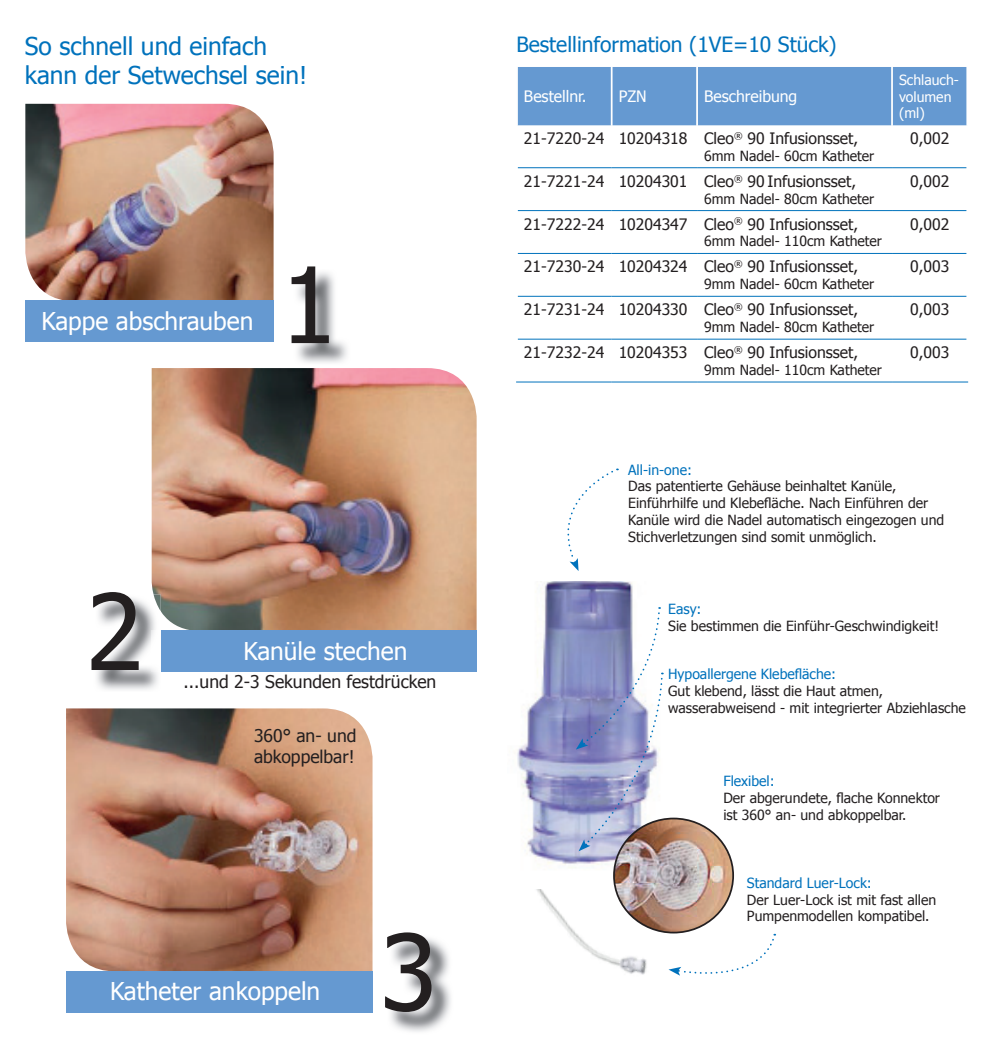
<style>
.page{position:relative;width:993px;height:1052px;background:#fff}
.page>*{position:absolute;margin:0;border:0;box-sizing:border-box;transform-origin:0 0}
.t1{font:105px "Tahoma";color:#231f20}
.t2{font:24.5px "Tahoma";color:#fff}
.t3{font:24.5px/29.4px "Tahoma";color:#0072bc}
.t4{font:21px "Tahoma";color:#0072bc}
.t5{font:17.5px/21px "Tahoma";color:#231f20}
.t6{font:15.75px "Tahoma";color:#231f20}
.t7{font:15.75px "Tahoma";color:#fff}
.t8{font:14px/16.8px "Tahoma";color:#231f20}
.t9{font:14px "Tahoma";color:#0072bc}
.t10{font:14px/16.8px "Tahoma";color:#fff}
</style>
<div class="page">
<div style="left:517px;top:67px;width:449px;height:58px;background:#6599d1"></div>
<hr style="left:610px;top:67px;width:2px;height:58px;background:#fff">
<hr style="left:696px;top:67px;width:1px;height:58px;background:#fff">
<hr style="left:890px;top:67px;width:2px;height:58px;background:#fff">
<hr style="left:517px;top:167px;width:94px;height:1px;background:#0072bc">
<hr style="left:611px;top:167px;width:85px;height:1px;background:#0072bc">
<hr style="left:696px;top:167px;width:195px;height:1px;background:#0072bc">
<hr style="left:891px;top:167px;width:75px;height:1px;background:#0072bc">
<hr style="left:517px;top:210px;width:94px;height:1px;background:#0072bc">
<hr style="left:611px;top:210px;width:85px;height:1px;background:#0072bc">
<hr style="left:696px;top:210px;width:195px;height:1px;background:#0072bc">
<hr style="left:891px;top:210px;width:75px;height:1px;background:#0072bc">
<hr style="left:517px;top:253px;width:94px;height:1px;background:#0072bc">
<hr style="left:611px;top:253px;width:85px;height:1px;background:#0072bc">
<hr style="left:696px;top:253px;width:195px;height:1px;background:#0072bc">
<hr style="left:891px;top:253px;width:75px;height:1px;background:#0072bc">
<hr style="left:517px;top:296px;width:94px;height:1px;background:#0072bc">
<hr style="left:611px;top:296px;width:85px;height:1px;background:#0072bc">
<hr style="left:696px;top:296px;width:195px;height:1px;background:#0072bc">
<hr style="left:891px;top:296px;width:75px;height:1px;background:#0072bc">
<hr style="left:517px;top:339px;width:94px;height:1px;background:#0072bc">
<hr style="left:611px;top:339px;width:85px;height:1px;background:#0072bc">
<hr style="left:696px;top:339px;width:195px;height:1px;background:#0072bc">
<hr style="left:891px;top:339px;width:75px;height:1px;background:#0072bc">
<hr style="left:516px;top:381px;width:95px;height:1px;background:#0072bc">
<hr style="left:611px;top:381px;width:85px;height:1px;background:#0072bc">
<hr style="left:696px;top:381px;width:195px;height:1px;background:#0072bc">
<hr style="left:891px;top:381px;width:76px;height:1px;background:#0072bc">
<img style="left:25px;top:104px;width:248px;height:197px">
<img style="left:66px;top:708px;width:306px;height:263px">
<img style="left:152px;top:368px;width:324px;height:262px">
<img style="left:390px;top:937px;width:61px;height:95px">
<div style="left:25px;top:301px;width:248px;height:41px;background:#6599d1"></div>
<img style="left:297px;top:272px;width:50px;height:91px">
<div style="left:66px;top:971px;width:306px;height:41px;background:#6599d1"></div>
<div style="left:152px;top:630px;width:324px;height:41px;background:#6599d1"></div>
<img style="left:97px;top:594px;width:64px;height:96px">
<img style="left:153px;top:594px;width:8px;height:17px">
<img style="left:152px;top:630px;width:9px;height:41px">
<img style="left:536px;top:889px;width:240px;height:86px">
<img style="left:517px;top:581px;width:147px;height:287px">
<img style="left:613px;top:820px;width:120px;height:112px">
<div style="left:613px;top:817px;width:120px;height:116px;border:2px solid #231f20;border-radius:50%"></div>
<svg style="left:567px;top:468px;width:50px;height:103px"></svg>
<svg style="left:668px;top:934px;width:107px;height:42px"></svg>
<svg style="left:575px;top:607px;width:88px;height:244px"></svg>
<h2 class="t3" style="left:25px;top:30px;width:284px">So schnell und einfach kann der Setwechsel sein!</h2>
<h2 class="t2" style="left:41px;top:304px;width:213px">Kappe abschrauben</h2>
<h1 class="t1" style="left:280px;top:234px;width:59px">1</h1>
<h1 class="t1" style="left:86px;top:561px;width:59px">2</h1>
<h2 class="t2" style="left:243px;top:634px;width:165px">Kanüle stechen</h2>
<p class="t5" style="left:183px;top:670px;width:254px">...und 2-3 Sekunden festdrücken</p>
<p class="t5" style="left:254px;top:724px;width:104px">360° an- und abkoppelbar!</p>
<h2 class="t2" style="left:110px;top:974px;width:212px">Katheter ankoppeln</h2>
<h1 class="t1" style="left:380px;top:901px;width:59px">3</h1>
<h3 class="t4" style="left:516px;top:30px;width:322px">Bestellinformation (1VE=10 Stück)</h3>
<p class="t7" style="left:524px;top:86px;width:64px">Bestellnr.</p>
<p class="t7" style="left:618px;top:86px;width:29px">PZN</p>
<p class="t7" style="left:703px;top:86px;width:95px">Beschreibung</p>
<p class="t10" style="left:898px;top:71px;width:61px">Schlauch&shy;volumen (ml)</p>
<p class="t6" style="left:524px;top:128px;width:335px">21-7220-24 10204318 Cleo<sup>®</sup> 90 Infusionsset,</p>
<p class="t8" style="left:703px;top:147px;width:172px">6mm Nadel- 60cm Katheter</p>
<p class="t6" style="left:909px;top:128px;width:41px">0,002</p>
<p class="t6" style="left:524px;top:170px;width:333px">21-7221-24 10204301 Cleo<sup>®</sup> 90 Infusionsset,</p>
<p class="t8" style="left:703px;top:189px;width:172px">6mm Nadel- 80cm Katheter</p>
<p class="t6" style="left:909px;top:170px;width:41px">0,002</p>
<p class="t6" style="left:524px;top:213px;width:335px">21-7222-24 10204347 Cleo<sup>®</sup> 90 Infusionsset,</p>
<p class="t8" style="left:703px;top:232px;width:179px">6mm Nadel- 110cm Katheter</p>
<p class="t6" style="left:909px;top:213px;width:41px">0,002</p>
<p class="t6" style="left:524px;top:256px;width:335px">21-7230-24 10204324 Cleo<sup>®</sup> 90 Infusionsset,</p>
<p class="t8" style="left:703px;top:275px;width:172px">9mm Nadel- 60cm Katheter</p>
<p class="t6" style="left:909px;top:256px;width:41px">0,003</p>
<p class="t6" style="left:524px;top:299px;width:335px">21-7231-24 10204330 Cleo<sup>®</sup> 90 Infusionsset,</p>
<p class="t8" style="left:703px;top:318px;width:172px">9mm Nadel- 80cm Katheter</p>
<p class="t6" style="left:909px;top:299px;width:41px">0,003</p>
<p class="t6" style="left:524px;top:342px;width:335px">21-7232-24 10204353 Cleo<sup>®</sup> 90 Infusionsset,</p>
<p class="t8" style="left:703px;top:361px;width:179px">9mm Nadel- 110cm Katheter</p>
<p class="t6" style="left:909px;top:342px;width:41px">0,003</p>
<p class="t9" style="left:628px;top:460px;width:65px">All-in-one:</p>
<p class="t8" style="left:628px;top:477px;width:317px">Das patentierte Gehäuse beinhaltet Kanüle, Einführhilfe und Klebefläche. Nach Einführen der Kanüle wird die Nadel automatisch eingezogen und Stichverletzungen sind somit unmöglich.</p>
<p class="t9" style="left:668px;top:600px;width:35px">Easy:</p>
<p class="t8" style="left:668px;top:617px;width:272px">Sie bestimmen die Einführ-Geschwindigkeit!</p>
<p class="t9" style="left:668px;top:665px;width:169px">Hypoallergene Klebefläche:</p>
<p class="t8" style="left:668px;top:682px;width:299px">Gut klebend, lässt die Haut atmen, wasserabweisend - mit integrierter Abziehlasche</p>
<p class="t9" style="left:723px;top:772px;width:53px">Flexibel:</p>
<p class="t8" style="left:723px;top:789px;width:218px">Der abgerundete, flache Konnektor ist 360° an- und abkoppelbar.</p>
<p class="t9" style="left:746px;top:873px;width:126px">Standard Luer-Lock:</p>
<p class="t8" style="left:746px;top:890px;width:191px">Der Luer-Lock ist mit fast allen<br>Pumpenmodellen kompatibel.</p>
</div>
